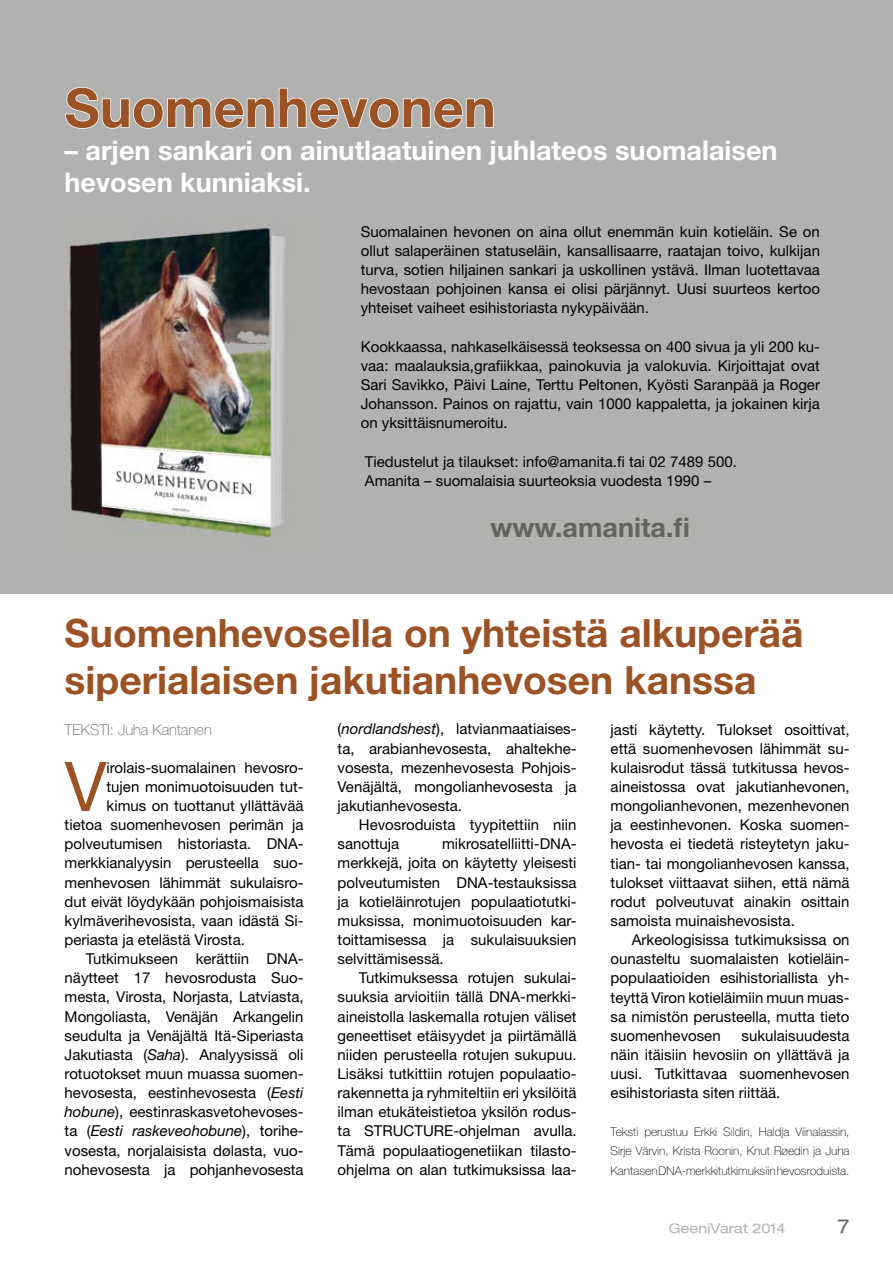
<style>
.page{position:relative;width:893px;height:1263px;background:#fff}
.page>*{position:absolute;margin:0;border:0;box-sizing:border-box;transform-origin:0 0}
.t1{font:68.55px "Helvetica Neue LT Std";color:#9b5225}
.t2{font:700 54px "Helvetica Neue LT Std";color:#9b5225}
.t3{font:700 39px/46.8px "Helvetica Neue LT Std";color:#9b5225}
.t4{font:700 27px/32.4px "Helvetica Neue LT Std";color:#fff}
.t5{font:700 27px "Helvetica Neue LT Std";color:#64645e}
.t6{font:19.5px "Helvetica Neue Extended";color:#64645e}
.t7{font:15px/19.2px "Helvetica Neue LT Std";color:#000;text-align:justify}
.t8{font:italic 15px "Helvetica Neue LT Std";color:#000}
.t9{font:100 15px "Helvetica Neue LT Std";color:#64645e}
.t10{font:13.5px "Helvetica Neue Extended";color:#b1b2b0}
.t11{font:100 12px/19.2px "Helvetica Neue LT Std";color:#000;text-align:justify}
.s1{font-style:italic}
.s2{font-style:normal}
</style>
<div class="page">
<div style="left:0;top:0;width:893px;height:594px;background:#b1b2b0"></div>
<img style="left:67px;top:224px;width:218px;height:324px">
<svg style="left:65px;top:87px;width:429px;height:42px"></svg>
<h2 class="t2" style="left:65px;top:74px;width:433px">Suomenhevonen</h2>
<h3 class="t4" style="left:65px;top:133px;width:714px">– arjen sankari on ainutlaatuinen juhlateos suomalaisen hevosen kunniaksi.</h3>
<p class="t7" style="left:361px;top:222px;width:461px">Suomalainen hevonen on aina ollut enemmän kuin kotieläin. Se on ollut salaperäinen statuseläin, kansallisaarre, raatajan toivo, kulkijan turva, sotien hiljainen sankari ja uskollinen ystävä. Ilman luotettavaa hevostaan pohjoinen kansa ei olisi pärjännyt. Uusi suurteos kertoo yhteiset vaiheet esihistoriasta nykypäivään.</p>
<p class="t7" style="left:361px;top:337px;width:461px">Kookkaassa, nahkaselkäisessä teoksessa on 400 sivua ja yli 200 ku&shy;vaa: maalauksia,grafiikkaa, painokuvia ja valokuvia. Kirjoittajat ovat Sari Savikko, Päivi Laine, Terttu Peltonen, Kyösti Saranpää ja Roger Johansson. Painos on rajattu, vain 1000 kappaletta, ja jokainen kirja on yksittäisnumeroitu.</p>
<p class="t7" style="left:365px;top:451px;width:373px">Tiedustelut ja tilaukset: info@amanita.fi tai 02 7489 500.<br>Amanita – suomalaisia suurteoksia vuodesta 1990 –</p>
<h3 class="t5" style="left:491px;top:511px;width:201px">www.amanita.fi</h3>
<h3 class="t3" style="left:65px;top:609px;width:740px">Suomenhevosella on yhteistä alkuperää siperialaisen jakutianhevosen kanssa</h3>
<p class="t9" style="left:65px;top:721px;width:149px">TEKSTI: Juha Kantanen</p>
<h1 class="t1" style="left:65px;top:746px;width:43px">V</h1>
<p class="t7" style="left:107px;top:757px;width:199px">irolais-suomalainen hevosro-</p>
<p class="t7" style="left:107px;top:777px;width:199px">tujen monimuotoisuuden tut-</p>
<p class="t7" style="left:107px;top:796px;width:199px">kimus on tuottanut yllättävää</p>
<p class="t7" style="left:65px;top:815px;width:240px">tietoa suomenhevosen perimän ja</p>
<p class="t7" style="left:65px;top:834px;width:240px">polveutumisen historiasta. DNA-</p>
<p class="t7" style="left:65px;top:853px;width:240px">merkkianalyysin perusteella suo-</p>
<p class="t7" style="left:65px;top:872px;width:240px">menhevosen lähimmät sukulaisro-</p>
<p class="t7" style="left:65px;top:891px;width:240px">dut eivät löydykään pohjoismaisista</p>
<p class="t7" style="left:65px;top:911px;width:240px">kylmäverihevosista, vaan idästä Si-</p>
<p class="t7" style="left:65px;top:930px;width:182px">periasta ja etelästä Virosta.</p>
<p class="t7" style="left:86px;top:949px;width:219px">Tutkimukseen kerättiin DNA-</p>
<p class="t7" style="left:65px;top:968px;width:240px">näytteet 17 hevosrodusta Suo-</p>
<p class="t7" style="left:65px;top:987px;width:240px">mesta, Virosta, Norjasta, Latviasta,</p>
<p class="t7" style="left:65px;top:1006px;width:240px">Mongoliasta, Venäjän Arkangelin</p>
<p class="t7" style="left:65px;top:1025px;width:240px">seudulta ja Venäjältä Itä-Siperiasta</p>
<p class="t7" style="left:65px;top:1045px;width:240px">Jakutiasta (<span class="s1">Saha</span>). Analyysissä oli</p>
<p class="t7" style="left:65px;top:1064px;width:240px">rotuotokset muun muassa suomen-</p>
<p class="t7" style="left:65px;top:1083px;width:240px">hevosesta, eestinhevosesta (<span class="s1">Eesti</span></p>
<p class="t7" style="left:65px;top:1102px;width:240px"><span class="s1">hobune</span>), eestinraskasvetohevoses-</p>
<p class="t8" style="left:65px;top:1122px;width:240px"><span class="s2">ta (</span>Eesti raskeveohobune<span class="s2">), torihe-</span></p>
<p class="t7" style="left:65px;top:1140px;width:240px">vosesta, norjalaisista dølasta, vuo-</p>
<p class="t7" style="left:65px;top:1159px;width:240px">nohevosesta ja pohjanhevosesta</p>
<p class="t7" style="left:338px;top:719px;width:240px">(<span class="s1">nordlandshest</span>), latvianmaatiaises&shy;ta, arabianhevosesta, ahaltekhe&shy;vosesta, mezenhevosesta Pohjois-Venäjältä, mongolianhevosesta ja jakutianhevosesta.</p>
<p class="t7" style="left:338px;top:815px;width:240px;text-indent:21px">Hevosroduista tyypitettiin niin sanottuja</p>
<p class="t7" style="left:338px;top:834px;width:240px;text-indent:105px">mikrosatelliitti-DNA&shy;merkkejä, joita on käytetty yleisesti polveutumisten DNA-testauksissa ja kotieläinrotujen populaatiotutki&shy;muksissa, monimuotoisuuden kar&shy;toittamisessa ja sukulaisuuksien selvittämisessä.</p>
<p class="t7" style="left:338px;top:968px;width:240px;text-indent:21px">Tutkimuksessa rotujen sukulai&shy;suuksia arvioitiin tällä DNA-merkki&shy;aineistolla laskemalla rotujen väliset geneettiset etäisyydet ja piirtämällä niiden perusteella rotujen sukupuu.<br>Lisäksi tutkittiin rotujen populaatio&shy;rakennetta ja ryhmiteltiin eri yksilöitä ilman etukäteistietoa yksilön rodus&shy;ta STRUCTURE-ohjelman avulla.<br>Tämä populaatiogenetiikan tilasto&shy;ohjelma on alan tutkimuksissa laa-</p>
<p class="t7" style="left:611px;top:719px;width:240px">jasti käytetty. Tulokset osoittivat, että suomenhevosen lähimmät su&shy;kulaisrodut tässä tutkitussa hevos&shy;aineistossa ovat jakutianhevonen, mongolianhevonen, mezenhevonen ja eestinhevonen. Koska suomen&shy;hevosta ei tiedetä risteytetyn jaku&shy;tian- tai mongolianhevosen kanssa, tulokset viittaavat siihen, että nämä rodut polveutuvat ainakin osittain samoista muinaishevosista.</p>
<p class="t7" style="left:611px;top:930px;width:240px;text-indent:21px">Arkeologisissa tutkimuksissa on ounasteltu suomalaisten kotieläin&shy;populaatioiden esihistoriallista yh&shy;teyttä Viron kotieläimiin muun muas&shy;sa nimistön perusteella, mutta tieto suomenhevosen</p>
<p class="t7" style="left:611px;top:1026px;width:240px;text-indent:131px">sukulaisuudesta näin itäisiin hevosiin on yllättävä ja uusi. Tutkittavaa suomenhevosen esihistoriasta siten riittää.</p>
<p class="t11" style="left:611px;top:1122px;width:240px">Teksti perustuu Erkki Sildin, Haldja Viinalassin, Sirje Värvin, Krista Roonin, Knut Røedin ja Juha Kantasen DNA-merkkitutkimuksiin hevosroduista.</p>
<p class="t10" style="left:669px;top:1220px;width:118px">GeeniVarat 2014</p>
<h3 class="t6" style="left:838px;top:1214px;width:13px">7</h3>
</div>
